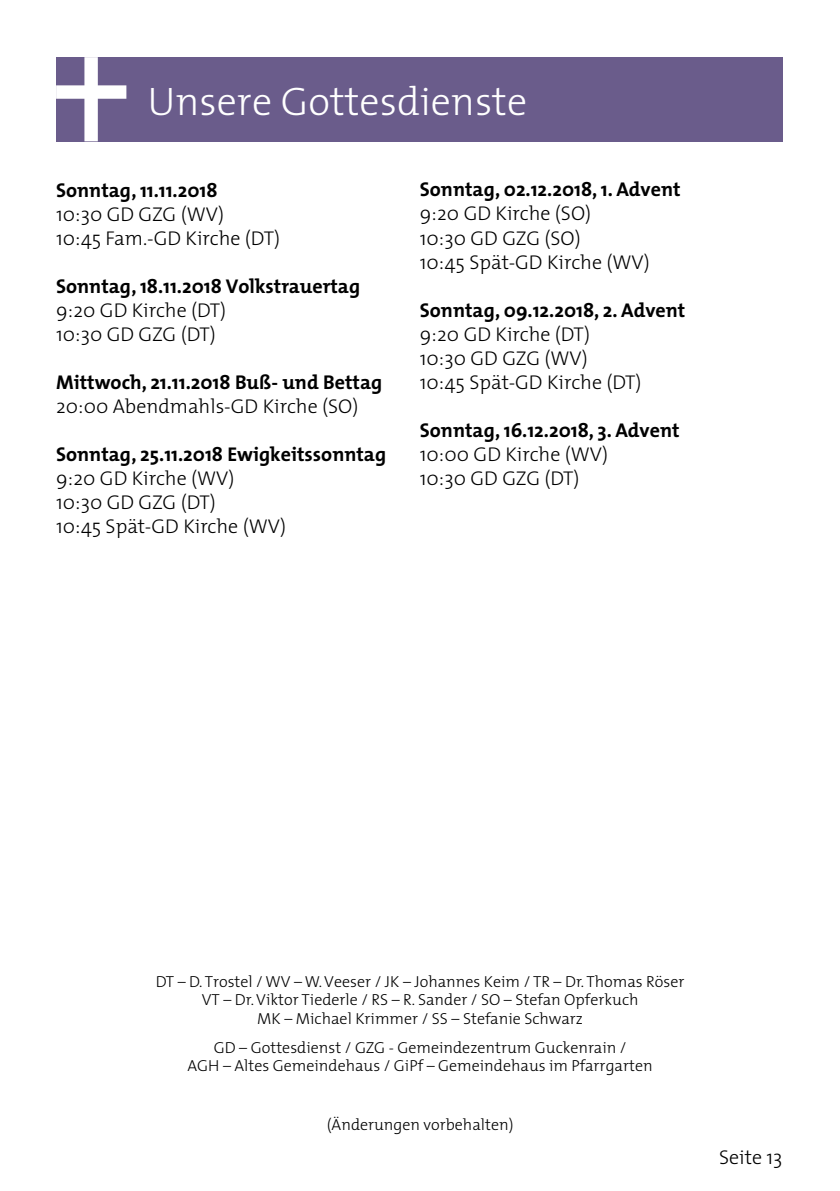
<style>
.page{position:relative;width:840px;height:1191px;background:#fff}
.page>*{position:absolute;margin:0;border:0;box-sizing:border-box;transform-origin:0 0}
.t1{font:300 40px "The Mix";color:#fff}
.t2{font:300 20px/24px "The Mix";color:#000}
.t3{font:700 20px "The Mix";color:#000}
.t4{font:300 16px/18px "The Mix";color:#000;text-align:center}
</style>
<div class="page">
<div style="left:91px;top:57px;width:691px;height:84px;background:#6a5c8b"></div>
<svg style="left:56px;top:57px;width:70px;height:84px"></svg>
<h1 class="t1" style="left:147px;top:69px;width:381px">Unsere Gottesdienste</h1>
<p class="t3" style="left:56px;top:173px;width:163px">Sonntag, 11.11.2018</p>
<p class="t2" style="left:56px;top:201px;width:225px">10:30 GD GZG (WV)<br>10:45 Fam.-GD Kirche (DT)</p>
<p class="t3" style="left:56px;top:269px;width:305px">Sonntag, 18.11.2018 Volkstrauertag</p>
<p class="t2" style="left:56px;top:297px;width:172px">9:20 GD Kirche (DT)<br>10:30 GD GZG (DT)</p>
<p class="t3" style="left:56px;top:365px;width:327px">Mittwoch, 21.11.2018 Buß- und Bettag</p>
<p class="t2" style="left:56px;top:393px;width:303px">20:00 Abendmahls-GD Kirche (SO)</p>
<p class="t3" style="left:56px;top:437px;width:331px">Sonntag, 25.11.2018 Ewigkeitssonntag</p>
<p class="t2" style="left:56px;top:465px;width:231px">9:20 GD Kirche (WV)<br>10:30 GD GZG (DT)<br>10:45 Spät-GD Kirche (WV)</p>
<p class="t3" style="left:419px;top:173px;width:262px">Sonntag, 02.12.2018, 1. Advent</p>
<p class="t2" style="left:419px;top:201px;width:231px">9:20 GD Kirche (SO)<br>10:30 GD GZG (SO)<br>10:45 Spät-GD Kirche (WV)</p>
<p class="t3" style="left:419px;top:293px;width:267px">Sonntag, 09.12.2018, 2. Advent</p>
<p class="t2" style="left:419px;top:321px;width:223px">9:20 GD Kirche (DT)<br>10:30 GD GZG (WV)<br>10:45 Spät-GD Kirche (DT)</p>
<p class="t3" style="left:419px;top:413px;width:261px">Sonntag, 16.12.2018, 3. Advent</p>
<p class="t2" style="left:419px;top:441px;width:190px">10:00 GD Kirche (WV)<br>10:30 GD GZG (DT)</p>
<p class="t4" style="left:156px;top:972px;width:530px">DT – D. Trostel / WV – W. Veeser / JK – Johannes Keim / TR – Dr. Thomas Röser<br>VT – Dr. Viktor Tiederle / RS – R. Sander / SO – Stefan Opferkuch<br>MK – Michael Krimmer / SS – Stefanie Schwarz</p>
<p class="t4" style="left:187px;top:1038px;width:466px">GD – Gottesdienst / GZG - Gemeindezentrum Guckenrain /<br>AGH – Altes Gemeindehaus / GiPf – Gemeindehaus im Pfarrgarten</p>
<p class="t4" style="left:326px;top:1114px;width:188px">(Änderungen vorbehalten)</p>
<p class="t2" style="left:718px;top:1145px;width:65px">Seite 13</p>
</div>
